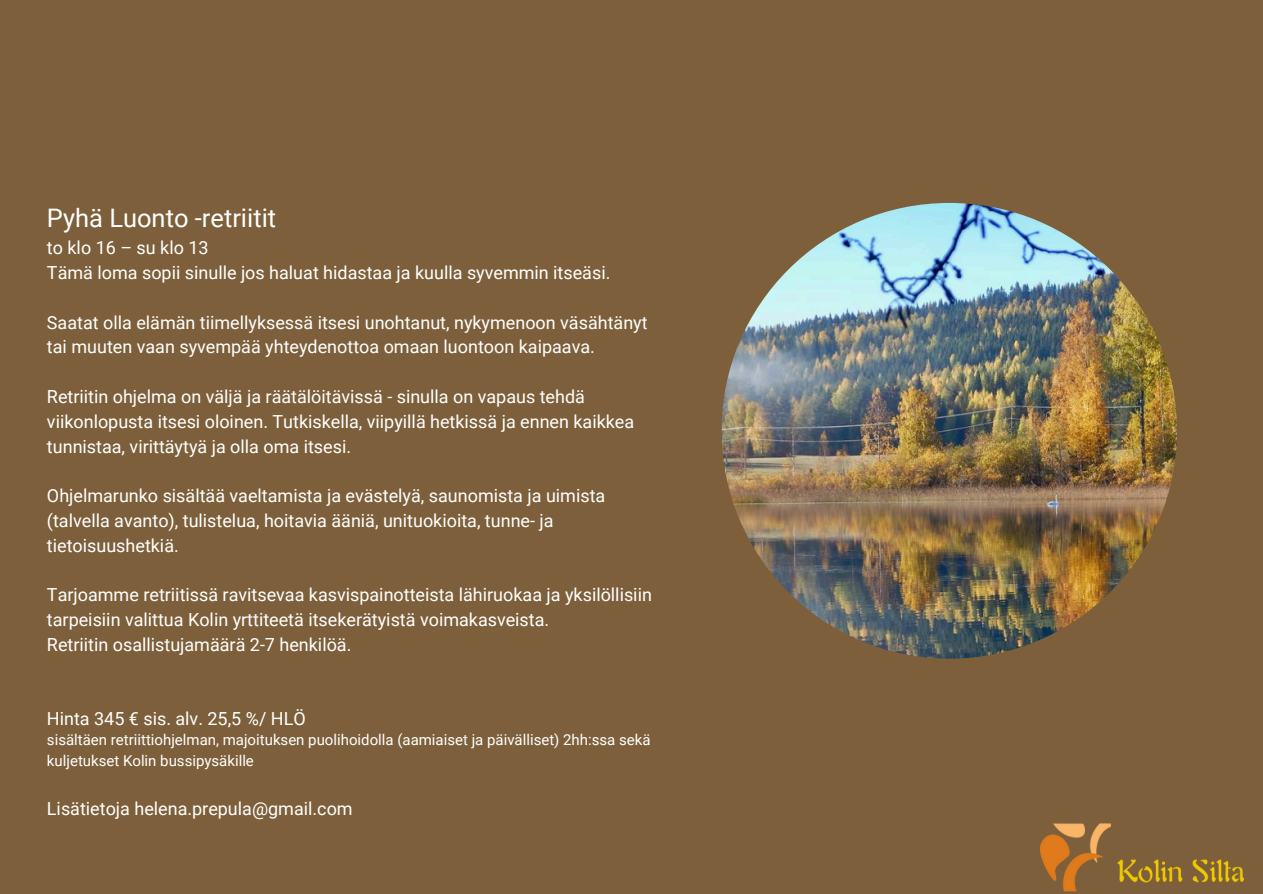
<style>
.page{position:relative;width:1263px;height:894px;background:#fff}
.page>*{position:absolute;margin:0;border:0;box-sizing:border-box;transform-origin:0 0}
.t1{font:25.5px "Roboto";color:#fff}
.t2{font:18px/24.8px "Roboto";color:#fff}
.t3{font:15px/20.2px "Roboto";color:#fff}
</style>
<div class="page">
<div style="left:0;top:0;width:1263px;height:893px;background:#7d603b"></div>
<img style="left:721px;top:203px;width:456px;height:455px;border-radius:50%">
<img style="left:1040px;top:823px;width:204px;height:69px">
<h1 class="t1" style="left:47px;top:204px;width:231px">Pyhä Luonto -retriitit</h1>
<h1 class="t2" style="left:47px;top:236px;width:163px">to klo 16 – su klo 13</h1>
<h1 class="t2" style="left:47px;top:260px;width:565px">Tämä loma sopii sinulle jos haluat hidastaa ja kuulla syvemmin itseäsi.</h1>
<h1 class="t2" style="left:47px;top:310px;width:602px">Saatat olla elämän tiimellyksessä itsesi unohtanut, nykymenoon väsähtänyt tai muuten vaan syvempää yhteydenottoa omaan luontoon kaipaava.</h1>
<h1 class="t2" style="left:47px;top:384px;width:589px">Retriitin ohjelma on väljä ja räätälöitävissä - sinulla on vapaus tehdä viikonlopusta itsesi oloinen. Tutkiskella, viipyillä hetkissä ja ennen kaikkea tunnistaa, virittäytyä ja olla oma itsesi.</h1>
<p class="t2" style="left:47px;top:483px;width:560px">Ohjelmarunko sisältää vaeltamista ja evästelyä, saunomista ja uimista (talvella avanto), tulistelua, hoitavia ääniä, unituokioita, tunne- ja tietoisuushetkiä.</p>
<p class="t2" style="left:47px;top:582px;width:606px">Tarjoamme retriitissä ravitsevaa kasvispainotteista lähiruokaa ja yksilöllisiin tarpeisiin valittua Kolin yrttiteetä itsekerätyistä voimakasveista.<br>Retriitin osallistujamäärä 2-7 henkilöä.</p>
<p class="t2" style="left:47px;top:706px;width:260px">Hinta 345 € sis. alv. 25,5 %/ HLÖ</p>
<h1 class="t3" style="left:47px;top:729px;width:605px">sisältäen retriittiohjelman, majoituksen puolihoidolla (aamiaiset ja päivälliset) 2hh:ssa sekä kuljetukset Kolin bussipysäkille</h1>
<p class="t2" style="left:47px;top:796px;width:307px">Lisätietoja helena.prepula@gmail.com</p>
</div>
